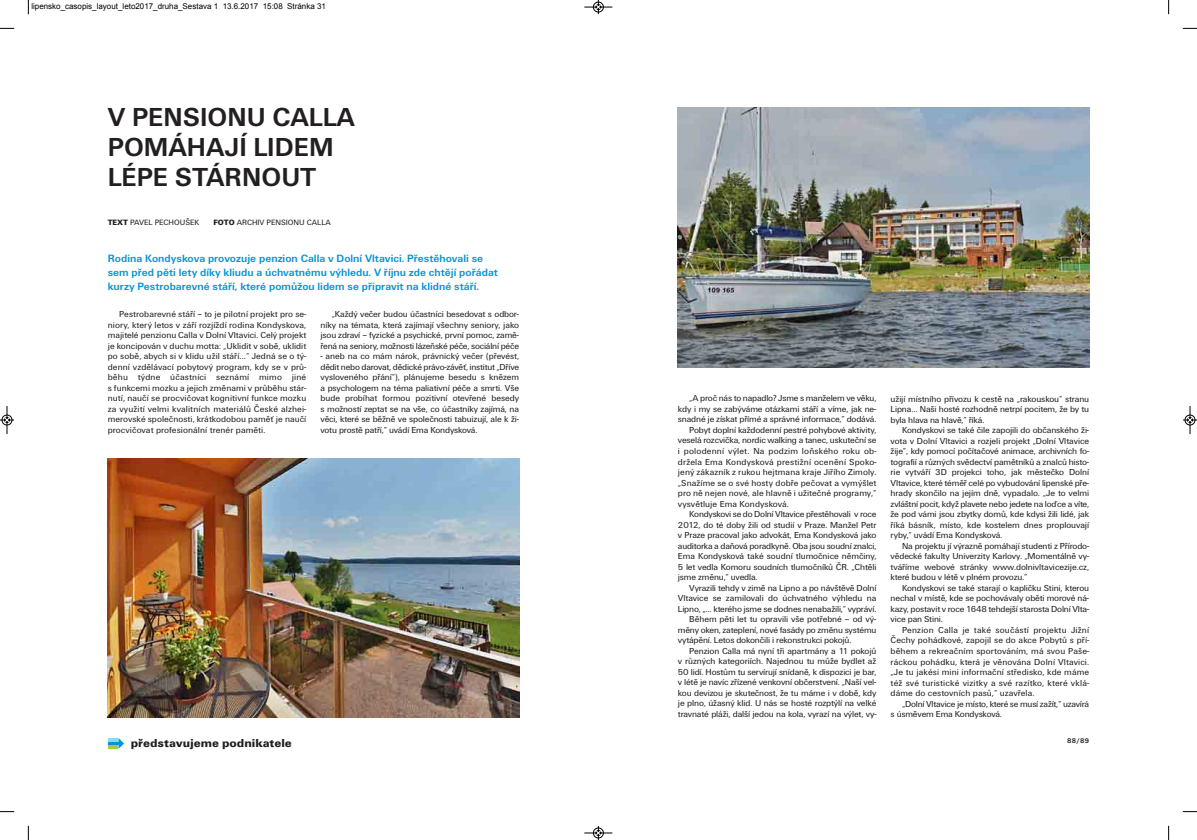
<style>
.page{position:relative;width:1197px;height:840px;background:#fff}
.page>*{position:absolute;margin:0;border:0;box-sizing:border-box;transform-origin:0 0}
.t1{font:700 27px/30px "Unitus TEE";color:#231f20}
.t2{font:12px "Unitus TEE Blac";color:#231f20}
.t3{font:700 11px/14px "Unitus TEE";color:#0095d9}
.t4{font:9px/10.5px "Unitus TEE";letter-spacing:-.015em;color:#231f20;text-align:justify}
.t5{font:9px "Unitus TEE";letter-spacing:.01em;color:#231f20}
.t6{font:9px "Unitus TEE";letter-spacing:.02em;color:#231f20}
.t7{font:8px "Arial";color:#000}
.t8{font:8px "Unitus TEE";color:#231f20}
.t9{font:700 7px "Unitus TEE";color:#231f20}
.s1{font-family:"Unitus TEE Blac"}
</style>
<div class="page">
<svg style="left:108px;top:738px;width:16px;height:10px"></svg>
<img style="left:108px;top:458px;width:411px;height:259px">
<img style="left:677px;top:108px;width:412px;height:259px">
<svg style="left:28px;top:0;width:1px;height:14px"></svg>
<svg style="left:0;top:28px;width:14px;height:1px"></svg>
<svg style="left:1168px;top:0;width:1px;height:14px"></svg>
<svg style="left:1182px;top:28px;width:14px;height:1px"></svg>
<svg style="left:28px;top:825px;width:1px;height:14px"></svg>
<svg style="left:0;top:811px;width:14px;height:1px"></svg>
<svg style="left:1168px;top:825px;width:1px;height:14px"></svg>
<svg style="left:1182px;top:811px;width:14px;height:1px"></svg>
<svg style="left:584px;top:0;width:28px;height:14px"></svg>
<svg style="left:584px;top:826px;width:28px;height:13px"></svg>
<svg style="left:0;top:406px;width:14px;height:28px"></svg>
<svg style="left:1183px;top:406px;width:13px;height:28px"></svg>
<p class="t7" style="left:31px;top:2px;width:296px">lipensko_casopis_layout_leto2017_druha_Sestava 1 13.6.2017 15:08 Stránka 31</p>
<h1 class="t1" style="left:108px;top:101px;width:248px">V PENSIONU CALLA<br>POMÁHAJÍ LIDEM<br>LÉPE STÁRNOUT</h1>
<p class="t8" style="left:108px;top:217px;width:93px"><span class="s1">TEXT</span> PAVEL PECHOUŠEK</p>
<p class="t8" style="left:213px;top:217px;width:119px"><span class="s1">FOTO</span> ARCHIV PENSIONU CALLA</p>
<p class="t3" style="left:108px;top:251px;width:391px">Rodina Kondyskova provozuje penzion Calla v Dolní Vltavici. Přestěhovali se sem před pěti lety díky kliudu a úchvatnému výhledu. V říjnu zde chtějí pořádat kurzy Pestrobarevné stáří, které pomůžou lidem se připravit na klidné stáří.</p>
<p class="t4" style="left:108px;top:309px;width:200px;text-indent:11px">Pestrobarevné stáří – to je pilotní projekt pro se&shy;niory, který letos v září rozjíždí rodina Kondyskova, majitelé penzionu Calla v Dolní Vltavici. Celý projekt je koncipován v duchu motta: „Uklidit v sobě, uklidit po sobě, abych si v klidu užil stáří...“ Jedná se o tý&shy;denní vzdělávací pobytový program, kdy se v prů&shy;běhu týdne účastníci seznámí mimo jiné s funkcemi mozku a jejich změnami v průběhu stár&shy;nutí, naučí se procvičovat kognitivní funkce mozku za využití velmi kvalitních materiálů České alzhei&shy;merovské společnosti, krátkodobou paměť je naučí procvičovat profesionální trenér paměti.</p>
<p class="t4" style="left:320px;top:308px;width:200px;text-indent:11px">„Každý večer budou účastníci besedovat s odbor&shy;níky na témata, která zajímají všechny seniory, jako jsou zdraví – fyzické a psychické, první pomoc, zamě&shy;řená na seniory, možnosti lázeňské péče, sociální péče</p>
<p class="t4" style="left:320px;top:350px;width:200px">- aneb na co mám nárok, právnický večer (převést, dědit nebo darovat, dědické právo-závěť, institut „Dříve vysloveného přání“), plánujeme besedu s knězem a psychologem na téma paliativní péče a smrti. Vše bude probíhat formou pozitivní otevřené besedy s možností zeptat se na vše, co účastníky zajímá, na věci, které se běžně ve společnosti tabuizují, ale k ži&shy;votu prostě patří,“ uvádí Ema Kondysková.</p>
<p class="t4" style="left:689px;top:393px;width:189px">„A proč nás to napadlo? Jsme s manželem ve věku,</p>
<p class="t4" style="left:677px;top:403px;width:200px">kdy i my se zabýváme otázkami stáří a víme, jak ne-</p>
<p class="t4" style="left:677px;top:414px;width:200px">snadné je získat přímé a správné informace,“ dodává.</p>
<p class="t4" style="left:689px;top:424px;width:189px">Pobyt doplní každodenní pestré pohybové aktivity,</p>
<p class="t4" style="left:677px;top:435px;width:200px">veselá rozcvička, nordic walking a tanec, uskuteční se</p>
<p class="t6" style="left:677px;top:445px;width:200px">i polodenní výlet. Na podzim loňského roku ob-</p>
<p class="t6" style="left:677px;top:456px;width:200px">držela Ema Kondysková prestižní ocenění Spoko-</p>
<p class="t5" style="left:677px;top:466px;width:200px">jený zákazník z rukou hejtmana kraje Jiřího Zimoly.</p>
<p class="t5" style="left:677px;top:477px;width:200px">„Snažíme se o své hosty dobře pečovat a vymýšlet</p>
<p class="t5" style="left:677px;top:487px;width:200px">pro ně nejen nové, ale hlavně i užitečné programy,“</p>
<p class="t5" style="left:677px;top:498px;width:113px">vysvětluje Ema Kondysková.</p>
<p class="t4" style="left:689px;top:508px;width:189px">Kondyskovi se do Dolní Vltavice přestěhovali v roce</p>
<p class="t4" style="left:677px;top:519px;width:200px">2012, do té doby žili od studií v Praze. Manžel Petr</p>
<p class="t4" style="left:677px;top:529px;width:200px">v Praze pracoval jako advokát, Ema Kondysková jako</p>
<p class="t4" style="left:677px;top:540px;width:200px">auditorka a daňová poradkyně. Oba jsou soudní znalci,</p>
<p class="t4" style="left:677px;top:550px;width:200px">Ema Kondysková také soudní tlumočnice němčiny,</p>
<p class="t4" style="left:677px;top:561px;width:200px">5 let vedla Komoru soudních tlumočníků ČR. „Chtěli</p>
<p class="t4" style="left:677px;top:571px;width:81px">jsme změnu,“ uvedla.</p>
<p class="t4" style="left:689px;top:582px;width:189px">Vyrazili tehdy v zimě na Lipno a po návštěvě Dolní</p>
<p class="t4" style="left:677px;top:592px;width:200px">Vltavice se zamilovali do úchvatného výhledu na</p>
<p class="t4" style="left:677px;top:603px;width:200px">Lipno, „… kterého jsme se dodnes nenabažili,“ vypráví.</p>
<p class="t4" style="left:689px;top:613px;width:188px">Během pěti let tu opravili vše potřebné – od vý-</p>
<p class="t4" style="left:677px;top:624px;width:200px">měny oken, zateplení, nové fasády po změnu systému</p>
<p class="t4" style="left:677px;top:634px;width:175px">vytápění. Letos dokončili i rekonstrukci pokojů.</p>
<p class="t4" style="left:689px;top:645px;width:189px">Penzion Calla má nyní tři apartmány a 11 pokojů</p>
<p class="t4" style="left:677px;top:655px;width:200px">v různých kategoriích. Najednou tu může bydlet až</p>
<p class="t4" style="left:677px;top:666px;width:200px">50 lidí. Hostům tu servírují snídaně, k dispozici je bar,</p>
<p class="t4" style="left:677px;top:676px;width:200px">v létě je navíc zřízené venkovní občerstvení. „Naší vel-</p>
<p class="t4" style="left:677px;top:687px;width:200px">kou devizou je skutečnost, že tu máme i v době, kdy</p>
<p class="t4" style="left:677px;top:697px;width:200px">je plno, úžasný klid. U nás se hosté rozptýlí na velké</p>
<p class="t4" style="left:677px;top:708px;width:200px">travnaté pláži, další jedou na kola, vyrazí na výlet, vy-</p>
<p class="t4" style="left:890px;top:393px;width:200px">užijí místního přívozu k cestě na „rakouskou“ stranu Lipna… Naši hosté rozhodně netrpí pocitem, že by tu byla hlava na hlavě,“ říká.</p>
<p class="t4" style="left:890px;top:424px;width:200px;text-indent:11px">Kondyskovi se také čile zapojili do občanského ži&shy;vota v Dolní Vltavici a rozjeli projekt „Dolní Vltavice žije“, kdy pomocí počítačové animace, archivních fo&shy;tografií a různých svědectví pamětníků a znalců histo&shy;rie vytváří 3D projekci toho, jak městečko Dolní Vltavice, které téměř celé po vybudování lipenské pře&shy;hrady skončilo na jejím dně, vypadalo. „Je to velmi zvláštní pocit, když plavete nebo jedete na loďce a víte, že pod vámi jsou zbytky domů, kde kdysi žili lidé, jak říká básník, místo, kde kostelem dnes proplouvají ryby,“ uvádí Ema Kondysková.</p>
<p class="t4" style="left:890px;top:540px;width:200px;text-indent:11px">Na projektu jí výrazně pomáhají studenti z Přírodo&shy;vědecké fakulty Univerzity Karlovy. „Momentálně vy&shy;tváříme webové stránky www.dolnivltavicezije.cz, které budou v létě v plném provozu.“</p>
<p class="t4" style="left:890px;top:582px;width:200px;text-indent:11px">Kondyskovi se také starají o kapličku Stini, kterou nechal v místě, kde se pochovávaly oběti morové ná&shy;kazy, postavit v roce 1648 tehdejší starosta Dolní Vlta&shy;vice pan Stini.</p>
<p class="t4" style="left:890px;top:624px;width:200px;text-indent:11px">Penzion Calla je také součástí projektu Jižní Čechy pohádkové, zapojil se do akce Pobytů s pří&shy;během a rekreačním sportováním, má svou Paše&shy;ráckou pohádku, která je věnována Dolní Vltavici. „Je tu jakési mini informační středisko, kde máme též své turistické vizitky a své razítko, které vklá&shy;dáme do cestovních pasů,“ uzavřela.</p>
<p class="t4" style="left:890px;top:697px;width:200px;text-indent:11px">„Dolní Vltavice je místo, které se musí zažít,“ uzavírá s úsměvem Ema Kondysková.</p>
<h2 class="t2" style="left:131px;top:735px;width:162px">představujeme podnikatele</h2>
<p class="t9" style="left:1066px;top:736px;width:24px">88/89</p>
</div>
